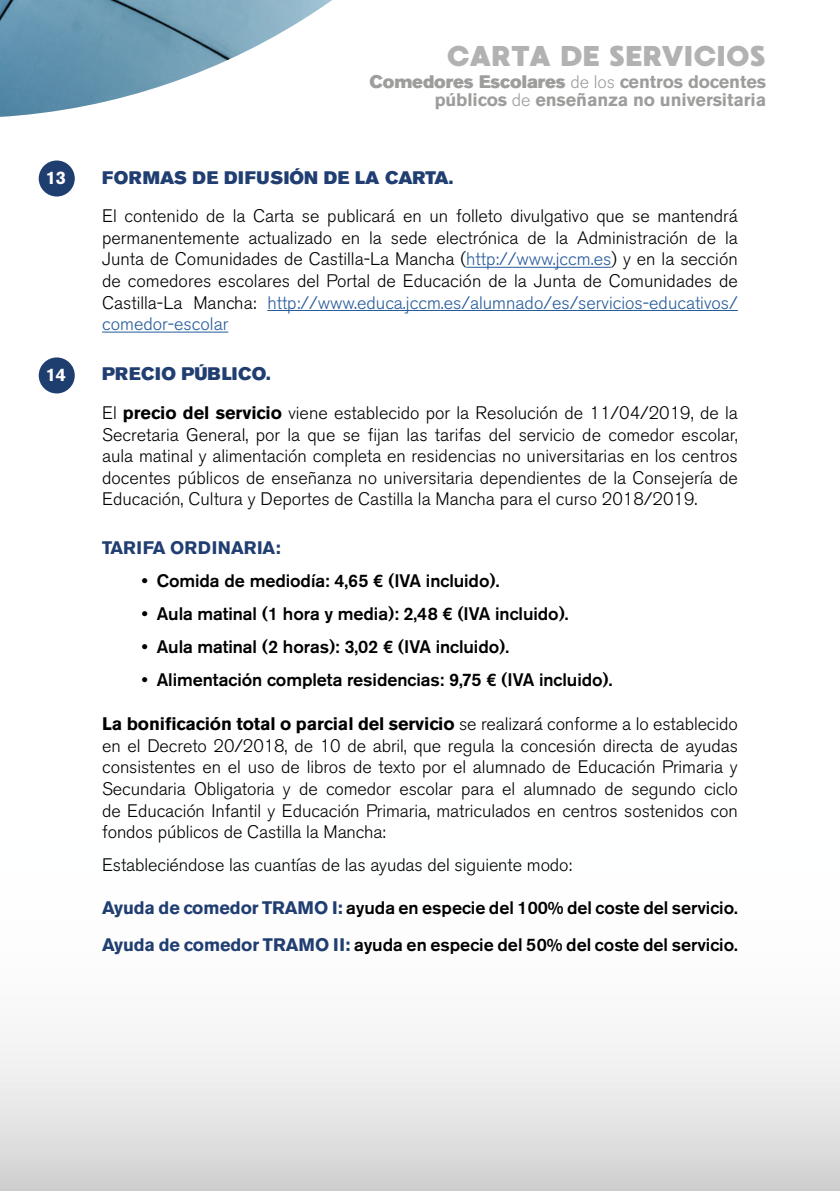
<style>
.page{position:relative;width:840px;height:1191px;background:#fff}
.page>*{position:absolute;margin:0;border:0;box-sizing:border-box;transform-origin:0 0}
.t1{font:28.6px "MADE Waffle Soft";letter-spacing:-.015em;color:#b3b2b2}
.t2{font:300 18px/21.6px "Akzidenz Grotesk BE";letter-spacing:-.005em;color:#000;text-align:justify}
.t3{font:500 18px/37.4px "Akzidenz Grotesk BE";letter-spacing:-.005em;color:#000}
.t4{font:18px "Akzidenz Grotesk BE Super";letter-spacing:.02em;color:#203e71}
.t5{font:18px "Akzidenz Grotesk BE Super";letter-spacing:-.005em;color:#9d9d9c}
.t6{font:700 18px "Akzidenz Grotesk BE";letter-spacing:-.005em;color:#9d9d9c}
.t7{font:700 18px "Akzidenz Grotesk BE";letter-spacing:-.005em;color:#203e71}
.t8{font:700 18px "Akzidenz Grotesk BE";color:#fff}
.s1{font-family:"Akzidenz Grotesk BE";font-weight:300}
.s2{font-family:"Akzidenz Grotesk BE";font-weight:700}
.s3{font-weight:300}
.s4{color:#275b9b}
.s5{font-weight:700}
.s6{font-weight:700;color:#203e71}
</style>
<div class="page">
<img style="left:0;top:0;width:332px;height:117px">
<hr style="left:466px;top:267px;width:145px;height:1px;background:#275b9b">
<hr style="left:267px;top:310px;width:470px;height:1px;background:#275b9b">
<hr style="left:102px;top:332px;width:126px;height:1px;background:#275b9b">
<div style="left:39px;top:357px;width:36px;height:36px;background:#1f3e70;border-radius:50%"></div>
<div style="left:39px;top:160px;width:36px;height:36px;background:#1f3e70;border-radius:50%"></div>
<p class="t8" style="left:46px;top:167px;width:22px">13</p>
<p class="t8" style="left:46px;top:364px;width:22px">14</p>
<h1 class="t1" style="left:446px;top:39px;width:321px">CARTA DE SERVICIOS</h1>
<p class="t5" style="left:369px;top:71px;width:398px">Comedores Escolares <span class="s1">de los</span> <span class="s2">centros docentes</span></p>
<p class="t6" style="left:434px;top:89px;width:333px">públicos <span class="s3">de</span> enseñanza no universitaria</p>
<p class="t4" style="left:102px;top:167px;width:352px">FORMAS DE DIFUSIÓN DE LA CARTA.</p>
<p class="t2" style="left:102px;top:206px;width:636px">El contenido de la Carta se publicará en un folleto divulgativo que se mantendrá permanentemente actualizado en la sede electrónica de la Administración de la Junta de Comunidades de Castilla-La Mancha (<span class="s4">http://www.jccm.es</span>) y en la sección de comedores escolares del Portal de Educación de la Junta de Comunidades de Castilla-La Mancha: <span class="s4">http://www.educa.jccm.es/alumnado/es/servicios-educativos/ comedor-escolar</span></p>
<p class="t4" style="left:102px;top:363px;width:170px">PRECIO PÚBLICO.</p>
<p class="t2" style="left:102px;top:402px;width:637px">El <span class="s5">precio del servicio</span> viene establecido por la Resolución de 11/04/2019, de la Secretaria General, por la que se fijan las tarifas del servicio de comedor escolar, aula matinal y alimentación completa en residencias no universitarias en los centros docentes públicos de enseñanza no universitaria dependientes de la Consejería de Educación, Cultura y Deportes de Castilla la Mancha para el curso 2018/2019.</p>
<p class="t7" style="left:102px;top:537px;width:180px">TARIFA ORDINARIA:</p>
<p class="t3" style="left:142px;top:562px;width:359px">• Comida de mediodía: 4,65 € (IVA incluido).</p>
<p class="t3" style="left:142px;top:595px;width:428px">• Aula matinal (1 hora y media): 2,48 € (IVA incluido).</p>
<p class="t3" style="left:142px;top:628px;width:368px">• Aula matinal (2 horas): 3,02 € (IVA incluido).</p>
<p class="t3" style="left:142px;top:660px;width:472px">• Alimentación completa residencias: 9,75 € (IVA incluido).</p>
<p class="t2" style="left:102px;top:713px;width:637px"><span class="s5">La bonificación total o parcial del servicio</span> se realizará conforme a lo establecido en el Decreto 20/2018, de 10 de abril, que regula la concesión directa de ayudas consistentes en el uso de libros de texto por el alumnado de Educación Primaria y Secundaria Obligatoria y de comedor escolar para el alumnado de segundo ciclo de Educación Infantil y Educación Primaria, matriculados en centros sostenidos con fondos públicos de Castilla la Mancha:</p>
<p class="t2" style="left:102px;top:854px;width:471px">Estableciéndose las cuantías de las ayudas del siguiente modo:</p>
<p class="t3" style="left:102px;top:889px;width:637px"><span class="s6">Ayuda de comedor TRAMO I:</span> ayuda en especie del 100% del coste del servicio.<br><span class="s6">Ayuda de comedor TRAMO II:</span> ayuda en especie del 50% del coste del servicio.</p>
</div>
